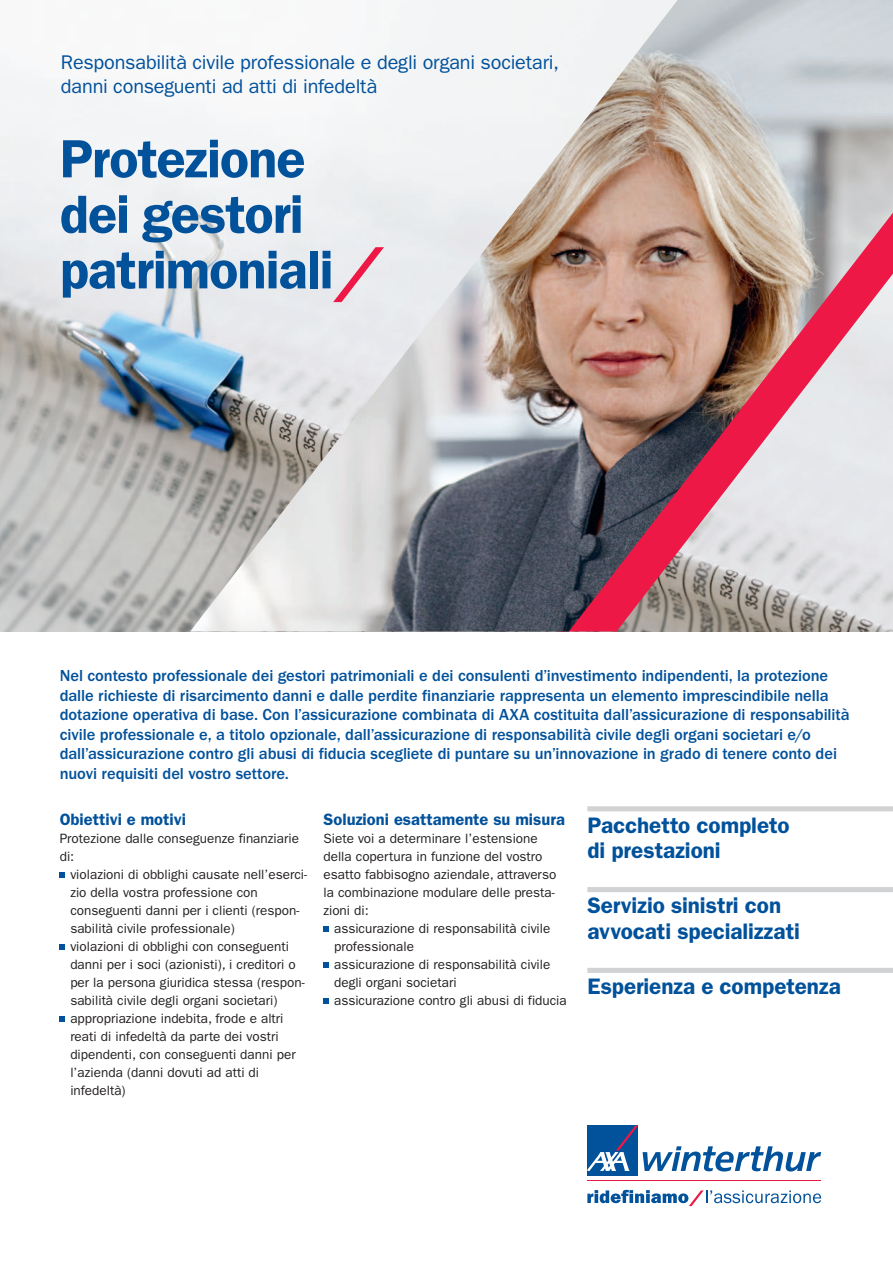
<style>
.page{position:relative;width:893px;height:1263px;background:#fff}
.page>*{position:absolute;margin:0;border:0;box-sizing:border-box;transform-origin:0 0}
.t1{font:600 54px/55.5px "ITC Franklin Gothic Std";letter-spacing:-.02em;color:#01519b}
.t2{font:600 22.5px/25.5px "ITC Franklin Gothic Std";letter-spacing:-.005em;color:#01519b}
.t3{font:19.8px/23.9px "ITC Franklin Gothic Std";letter-spacing:-.01em;color:#01519b}
.t4{font:500 16.5px/19.5px "ITC Franklin Gothic Std";letter-spacing:-.005em;color:#01519b}
.t5{font:600 16.5px "ITC Franklin Gothic Std";letter-spacing:.005em;color:#01519b}
.t6{font:13.5px/18px "ITC Franklin Gothic Std";color:#231f20}
.s1{font-family:"AXA Switch";font-weight:400;color:#ed1845}
</style>
<div class="page">
<img style="left:0;top:61px;width:190px;height:570px">
<img style="left:190px;top:0;width:703px;height:631px">
<div style="left:587px;top:1125px;width:51px;height:51px;background:#01519b"></div>
<hr style="left:587px;top:1180px;width:234px;height:1px;background:#ed1845">
<svg style="left:587px;top:1125px;width:234px;height:46px"></svg>
<svg style="left:587px;top:1190px;width:234px;height:16px"></svg>
<svg style="left:60px;top:872px;width:5px;height:6px"></svg>
<svg style="left:60px;top:944px;width:5px;height:6px"></svg>
<svg style="left:60px;top:1016px;width:5px;height:6px"></svg>
<svg style="left:323px;top:926px;width:6px;height:6px"></svg>
<svg style="left:323px;top:962px;width:6px;height:6px"></svg>
<svg style="left:323px;top:998px;width:6px;height:6px"></svg>
<div style="left:587px;top:806px;width:306px;height:5px;background:#d1d2d4"></div>
<div style="left:587px;top:887px;width:306px;height:5px;background:#d1d2d4"></div>
<div style="left:587px;top:968px;width:306px;height:5px;background:#d1d2d4"></div>
<h3 class="t3" style="left:61px;top:51px;width:500px">Responsabilità civile professionale e degli organi societari, danni conseguenti ad atti di infedeltà</h3>
<h1 class="t1" style="left:60px;top:131px;width:326px">Protezione dei gestori patrimoniali<span class="s1">/</span></h1>
<p class="t4" style="left:60px;top:666px;width:791px">Nel contesto professionale dei gestori patrimoniali e dei consulenti d’investimento indipendenti, la protezione dalle richieste di risarcimento danni e dalle perdite finanziarie rappresenta un elemento imprescindibile nella dotazione operativa di base. Con l’assicurazione combinata di AXA costituita dall’assicurazione di responsabilità civile professionale e, a titolo opzionale, dall’assicurazione di responsabilità civile degli organi societari e/o dall’assicurazione contro gli abusi di fiducia scegliete di puntare su un’innovazione in grado di tenere conto dei nuovi requisiti del vostro settore.</p>
<p class="t5" style="left:60px;top:810px;width:128px">Obiettivi e motivi</p>
<p class="t6" style="left:60px;top:830px;width:241px">Protezione dalle conseguenze finanziarie di:</p>
<p class="t6" style="left:70px;top:866px;width:238px">violazioni di obblighi causate nell’eserci&shy;zio della vostra professione con conseguenti danni per i clienti (respon&shy;sabilità civile professionale)<br>violazioni di obblighi con conseguenti danni per i soci (azionisti), i creditori o per la persona giuridica stessa (respon&shy;sabilità civile degli organi societari) appropriazione indebita, frode e altri reati di infedeltà da parte dei vostri dipendenti, con conseguenti danni per l’azienda (danni dovuti ad atti di infedeltà)</p>
<p class="t5" style="left:323px;top:810px;width:243px">Soluzioni esattamente su misura</p>
<p class="t6" style="left:323px;top:830px;width:235px">Siete voi a determinare l’estensione della copertura in funzione del vostro esatto fabbisogno aziendale, attraverso la combinazione modulare delle presta&shy;zioni di:</p>
<p class="t6" style="left:334px;top:920px;width:234px">assicurazione di responsabilità civile professionale<br>assicurazione di responsabilità civile degli organi societari<br>assicurazione contro gli abusi di fiducia</p>
<h2 class="t2" style="left:587px;top:812px;width:204px">Pacchetto completo di prestazioni</h2>
<h2 class="t2" style="left:587px;top:893px;width:214px">Servizio sinistri con avvocati specializzati</h2>
<h2 class="t2" style="left:587px;top:974px;width:255px">Esperienza e competenza</h2>
</div>
